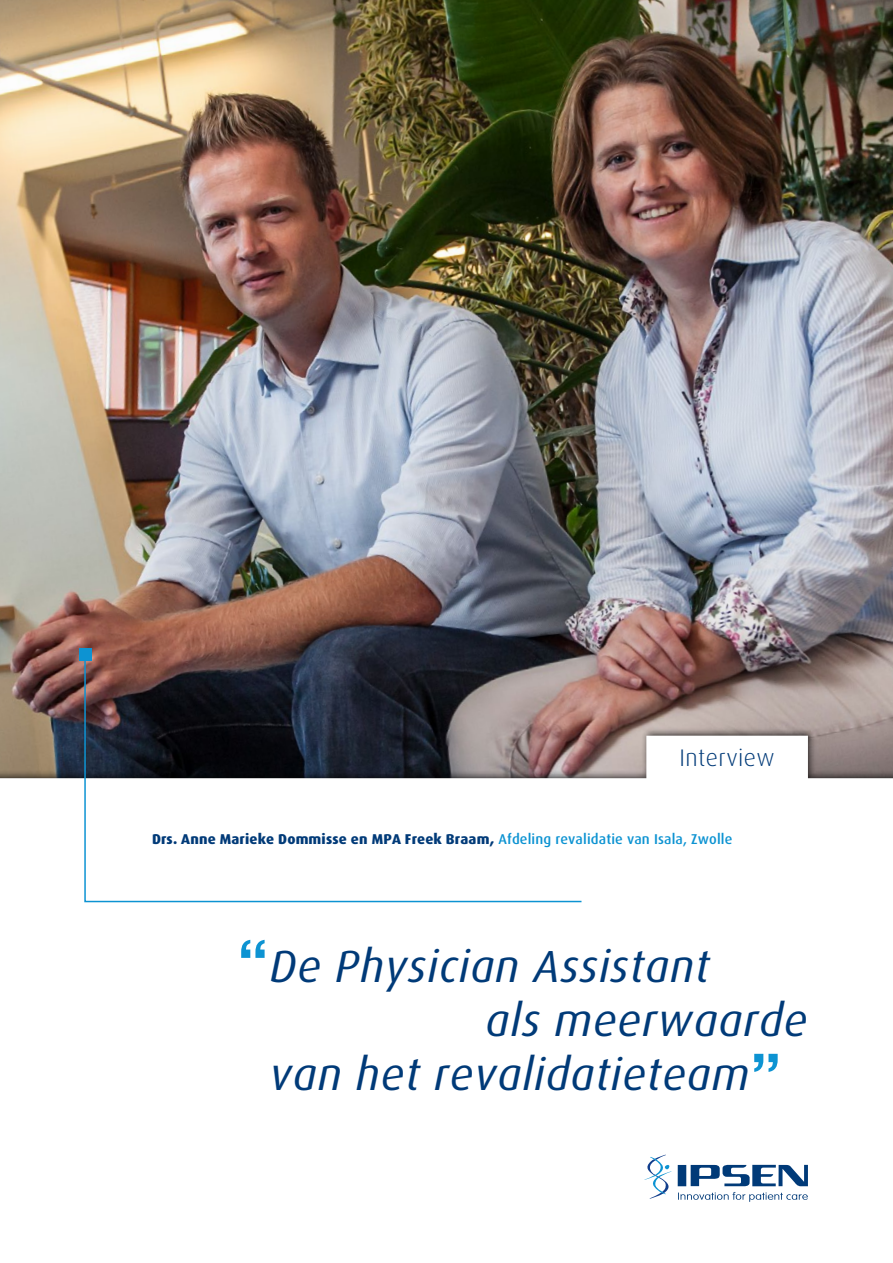
<style>
.page{position:relative;width:893px;height:1263px;background:#fff}
.page>*{position:absolute;margin:0;border:0;box-sizing:border-box;transform-origin:0 0}
.t1{font:italic 45px "Dax";letter-spacing:.02em;color:#003a78}
.t2{font:300 24px "Dax";letter-spacing:.02em;color:#003a78}
.t3{font:800 14.25px "Dax";letter-spacing:.01em;color:#003a78}
.s1{font-weight:500;color:#0d93d2}
.s2{font-family:"Helvetica Neue LT Std";font-weight:500;font-style:normal;font-stretch:expanded;font-size:58.5px;color:#0d93d2}
</style>
<div class="page">
<img style="left:0;top:0;width:893px;height:727px">
<svg style="left:0;top:736px;width:893px;height:451px"></svg>
<div style="left:678px;top:1165px;width:8px;height:21px;background:#003a78"></div>
<svg style="left:691px;top:1165px;width:117px;height:21px"></svg>
<svg style="left:644px;top:1154px;width:27px;height:45px"></svg>
<svg style="left:678px;top:1192px;width:130px;height:10px"></svg>
<svg style="left:84px;top:653px;width:499px;height:250px"></svg>
<div style="left:79px;top:648px;width:12px;height:13px;background:#0d93d2"></div>
<h2 class="t2" style="left:679px;top:745px;width:97px">Interview</h2>
<p class="t3" style="left:152px;top:831px;width:582px">Drs. Anne Marieke Dommisse en MPA Freek Braam, <span class="s1">Afdeling revalidatie van Isala, Zwolle</span></p>
<h1 class="t1" style="left:237px;top:941px;width:474px"><span class="s2">“</span>De Physician Assistant</h1>
<h1 class="t1" style="left:485px;top:995px;width:323px">als meerwaarde</h1>
<h1 class="t1" style="left:269px;top:1049px;width:514px">van het revalidatieteam<span class="s2">”</span></h1>
</div>
